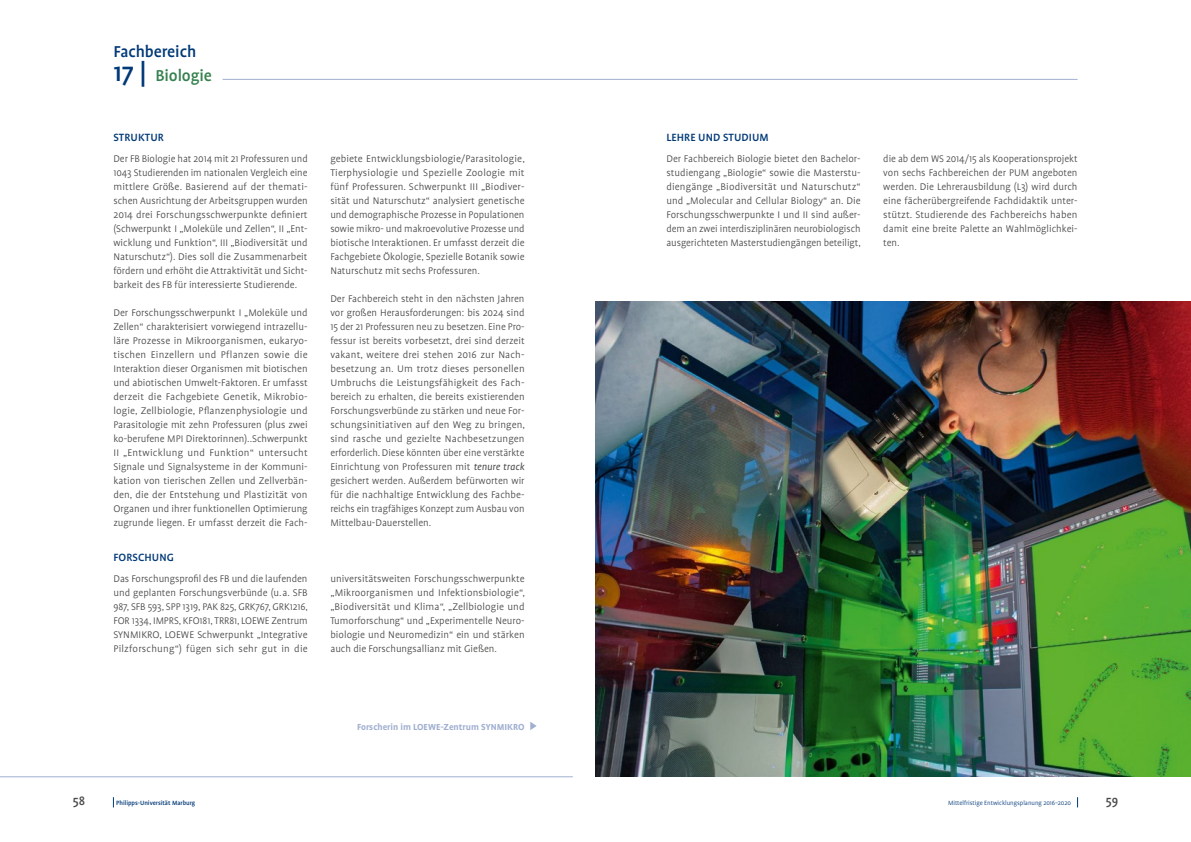
<style>
.page{position:relative;width:1191px;height:842px;background:#fff}
.page>*{position:absolute;margin:0;border:0;box-sizing:border-box;transform-origin:0 0}
.t1{font:500 18px/24px "Profile Pro";letter-spacing:-.005em;color:#003978}
.t2{font:500 14px "Profile Pro";color:#494948}
.t3{font:500 12px "Profile Pro";letter-spacing:.01em;color:#003978}
.t4{font:300 11px/14px "Profile Pro";color:#494948;text-align:justify}
.t5{font:700 10px "Profile Pro";color:#a1b0d1}
.t6{font:300 7px "Profile Pro";letter-spacing:-.005em;color:#003978}
.t7{font:500 7px "Profile Pro";letter-spacing:-.005em;color:#003978}
.s1{font-size:28px}
.s2{color:#35814e}
.s3{font-weight:400;font-style:italic}
</style>
<div class="page">
<img style="left:595px;top:302px;width:596px;height:474px">
<svg style="left:530px;top:722px;width:6px;height:8px"></svg>
<hr style="left:0;top:776px;width:573px;height:1px;background:#a1b0d1">
<hr style="left:223px;top:79px;width:854px;height:1px;background:#a1b0d1">
<h1 class="t1" style="left:113px;top:40px;width:100px">Fachbereich<br><span class="s1">17 |</span> <span class="s2">Biologie</span></h1>
<p class="t3" style="left:113px;top:130px;width:52px">STRUKTUR</p>
<p class="t4" style="left:113px;top:152px;width:196px">Der FB Biologie hat 2014 mit 21 Professuren und 1043 Studierenden im nationalen Vergleich eine mittlere Größe. Basierend auf der themati&shy;schen Ausrichtung der Arbeitsgruppen wurden 2014 drei Forschungsschwerpunkte definiert (Schwerpunkt I „Moleküle und Zellen“, II „Ent&shy;wicklung und Funktion“, III „Biodiversität und Naturschutz“). Dies soll die Zusammenarbeit fördern und erhöht die Attraktivität und Sicht&shy;barkeit des FB für interessierte Studierende.</p>
<p class="t4" style="left:113px;top:306px;width:196px">Der Forschungsschwerpunkt I „Moleküle und Zellen“ charakterisiert vorwiegend intrazellu&shy;läre Prozesse in Mikroorganismen, eukaryo&shy;tischen Einzellern und Pflanzen sowie die Interaktion dieser Organismen mit biotischen und abiotischen Umwelt-Faktoren. Er umfasst derzeit die Fachgebiete Genetik, Mikrobio&shy;logie, Zellbiologie, Pflanzenphysiologie und Parasitologie mit zehn Professuren (plus zwei ko-berufene MPI Direktorinnen)..Schwerpunkt II „Entwicklung und Funktion“ untersucht Signale und Signalsysteme in der Kommuni&shy;kation von tierischen Zellen und Zellverbän&shy;den, die der Entstehung und Plastizität von Organen und ihrer funktionellen Optimierung zugrunde liegen. Er umfasst derzeit die Fach-</p>
<p class="t4" style="left:330px;top:152px;width:196px">gebiete Entwicklungsbiologie/Parasitologie, Tierphysiologie und Spezielle Zoologie mit fünf Professuren. Schwerpunkt III „Biodiver&shy;sität und Naturschutz“ analysiert genetische und demographische Prozesse in Populationen sowie mikro- und makroevolutive Prozesse und biotische Interaktionen. Er umfasst derzeit die Fachgebiete Ökologie, Spezielle Botanik sowie Naturschutz mit sechs Professuren.</p>
<p class="t4" style="left:330px;top:292px;width:196px">Der Fachbereich steht in den nächsten Jahren vor großen Herausforderungen: bis 2024 sind 15 der 21 Professuren neu zu besetzen. Eine Pro&shy;fessur ist bereits vorbesetzt, drei sind derzeit vakant, weitere drei stehen 2016 zur Nach&shy;besetzung an. Um trotz dieses personellen Umbruchs die Leistungsfähigkeit des Fach&shy;bereich zu erhalten, die bereits existierenden Forschungsverbünde zu stärken und neue For&shy;schungsinitiativen auf den Weg zu bringen, sind rasche und gezielte Nachbesetzungen erforderlich. Diese könnten über eine verstärkte Einrichtung von Professuren mit <span class="s3">tenure track </span>gesichert werden. Außerdem befürworten wir für die nachhaltige Entwicklung des Fachbe&shy;reichs ein tragfähiges Konzept zum Ausbau von Mittelbau-Dauerstellen.</p>
<p class="t3" style="left:113px;top:550px;width:62px">FORSCHUNG</p>
<p class="t4" style="left:113px;top:572px;width:196px">Das Forschungsprofil des FB und die laufenden und geplanten Forschungsverbünde (u.a. SFB 987, SFB 593, SPP 1319, PAK 825, GRK767, GRK1216, FOR 1334, IMPRS, KFO181, TRR81, LOEWE Zentrum SYNMIKRO, LOEWE Schwerpunkt „Integrative Pilzforschung“) fügen sich sehr gut in die</p>
<p class="t4" style="left:330px;top:572px;width:196px">universitätsweiten Forschungsschwerpunkte „Mikroorganismen und Infektionsbiologie“, „Biodiversität und Klima“, „Zellbiologie und Tumorforschung“ und „Experimentelle Neuro&shy;biologie und Neuromedizin“ ein und stärken auch die Forschungsallianz mit Gießen.</p>
<p class="t5" style="left:357px;top:721px;width:169px">Forscherin im LOEWE-Zentrum SYNMIKRO</p>
<p class="t3" style="left:666px;top:130px;width:104px">LEHRE UND STUDIUM</p>
<p class="t4" style="left:666px;top:152px;width:196px">Der Fachbereich Biologie bietet den Bachelor&shy;studiengang „Biologie“ sowie die Masterstu&shy;diengänge „Biodiversität und Naturschutz“ und „Molecular and Cellular Biology“ an. Die Forschungsschwerpunkte I und II sind außer&shy;dem an zwei interdisziplinären neurobiologisch ausgerichteten Masterstudiengängen beteiligt,</p>
<p class="t4" style="left:883px;top:152px;width:196px">die ab dem WS 2014/15 als Kooperationsprojekt von sechs Fachbereichen der PUM angeboten werden. Die Lehrerausbildung (L3) wird durch eine fächerübergreifende Fachdidaktik unter&shy;stützt. Studierende des Fachbereichs haben damit eine breite Palette an Wahlmöglichkei&shy;ten.</p>
<p class="t2" style="left:73px;top:792px;width:14px">58</p>
<p class="t7" style="left:116px;top:799px;width:81px">Philipps-Universität Marburg</p>
<p class="t6" style="left:948px;top:799px;width:124px">Mittelfristige Entwicklungsplanung 2016–2020</p>
<p class="t2" style="left:1106px;top:792px;width:14px">59</p>
</div>
